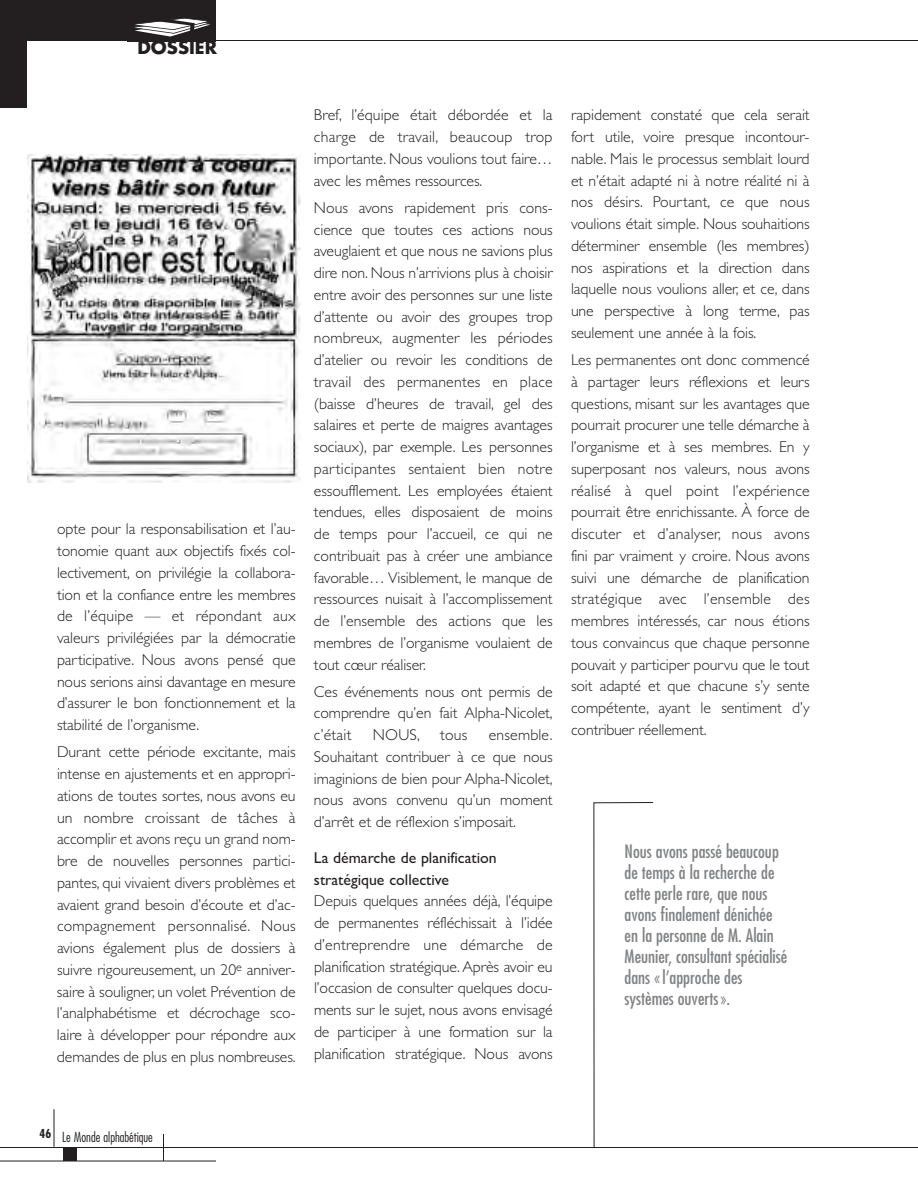
<style>
.page{position:relative;width:918px;height:1188px;background:#fff}
.page>*{position:absolute;margin:0;border:0;box-sizing:border-box;transform-origin:0 0}
.t1{font:condensed 18px/21px "Futura";color:#808285}
.t2{font:700 18px "Futura";color:#231f20}
.t3{font:300 15.75px/21.8px "Gill Sans";letter-spacing:-.005em;color:#231f20;text-align:justify}
.t4{font:15.75px/21.8px "Gill Sans";color:#231f20}
.t5{font:300 condensed 13.5px "Futura";color:#231f20}
.t6{font:700 condensed 12px "Futura";color:#231f20}
</style>
<div class="page">
<img style="left:27px;top:155px;width:273px;height:327px">
<div style="left:0;top:0;width:27px;height:108px;background:#231f20"></div>
<hr style="left:0;top:1147px;width:918px;height:1px;background:#231f20">
<hr style="left:0;top:1161px;width:216px;height:1px;background:#231f20">
<hr style="left:54px;top:1109px;width:1px;height:38px;background:#231f20">
<svg style="left:163px;top:1134px;width:1px;height:27px"></svg>
<div style="left:0;top:0;width:216px;height:41px;background:#231f20"></div>
<hr style="left:0;top:40px;width:918px;height:1px;background:#231f20">
<svg style="left:134px;top:18px;width:77px;height:19px"></svg>
<svg style="left:593px;top:802px;width:61px;height:345px"></svg>
<div style="left:63px;top:1148px;width:13px;height:13px;background:#231f20"></div>
<p class="t2" style="left:137px;top:39px;width:81px">DOSSIER</p>
<p class="t3" style="left:57px;top:518px;width:240px">opte pour la responsabilisation et l’au&shy;tonomie quant aux objectifs fixés col&shy;lectivement, on privilégie la collabora&shy;tion et la confiance entre les membres de l’équipe — et répondant aux valeurs privilégiées par la démocratie participative. Nous avons pensé que nous serions ainsi davantage en mesure d’assurer le bon fonctionnement et la stabilité de l’organisme.</p>
<p class="t3" style="left:57px;top:741px;width:240px">Durant cette période excitante, mais intense en ajustements et en appropri&shy;ations de toutes sortes, nous avons eu un nombre croissant de tâches à accomplir et avons reçu un grand nom&shy;bre de nouvelles personnes partici&shy;pantes, qui vivaient divers problèmes et avaient grand besoin d’écoute et d’ac&shy;compagnement personnalisé. Nous avions également plus de dossiers à suivre rigoureusement, un 20<sup>e</sup> anniver&shy;saire à souligner, un volet Prévention de l’analphabétisme et décrochage sco&shy;laire à développer pour répondre aux demandes de plus en plus nombreuses.</p>
<p class="t3" style="left:314px;top:104px;width:240px">Bref, l’équipe était débordée et la charge de travail, beaucoup trop importante. Nous voulions tout faire… avec les mêmes ressources.</p>
<p class="t3" style="left:314px;top:196px;width:240px">Nous avons rapidement pris cons&shy;cience que toutes ces actions nous aveuglaient et que nous ne savions plus dire non. Nous n’arrivions plus à choisir entre avoir des personnes sur une liste d’attente ou avoir des groupes trop nombreux, augmenter les périodes d’atelier ou revoir les conditions de travail des permanentes en place (baisse d’heures de travail, gel des salaires et perte de maigres avantages sociaux), par exemple. Les personnes participantes sentaient bien notre essoufflement. Les employées étaient tendues, elles disposaient de moins de temps pour l’accueil, ce qui ne contribuait pas à créer une ambiance favorable… Visiblement, le manque de ressources nuisait à l’accomplissement de l’ensemble des actions que les membres de l’organisme voulaient de tout cœur réaliser.</p>
<p class="t3" style="left:314px;top:680px;width:240px">Ces événements nous ont permis de comprendre qu’en fait Alpha-Nicolet, c’était</p>
<p class="t3" style="left:373px;top:724px;width:49px">NOUS,</p>
<p class="t3" style="left:440px;top:724px;width:29px">tous</p>
<p class="t3" style="left:314px;top:724px;width:240px;text-indent:175px">ensemble.<br>Souhaitant contribuer à ce que nous imaginions de bien pour Alpha-Nicolet, nous avons convenu qu’un moment d’arrêt et de réflexion s’imposait.</p>
<p class="t4" style="left:314px;top:847px;width:184px">La démarche de planification stratégique collective</p>
<p class="t3" style="left:314px;top:890px;width:240px">Depuis quelques années déjà, l’équipe de permanentes réfléchissait à l’idée d’entreprendre une démarche de planification stratégique. Après avoir eu l’occasion de consulter quelques docu&shy;ments sur le sujet, nous avons envisagé de participer à une formation sur la planification stratégique. Nous avons</p>
<p class="t3" style="left:571px;top:104px;width:240px">rapidement constaté que cela serait fort utile, voire presque incontour&shy;nable. Mais le processus semblait lourd et n’était adapté ni à notre réalité ni à nos désirs. Pourtant, ce que nous voulions était simple. Nous souhaitions déterminer ensemble (les membres) nos aspirations et la direction dans laquelle nous voulions aller, et ce, dans une perspective à long terme, pas seulement une année à la fois.</p>
<p class="t3" style="left:571px;top:349px;width:240px">Les permanentes ont donc commencé à partager leurs réflexions et leurs questions, misant sur les avantages que pourrait procurer une telle démarche à l’organisme et à ses membres. En y superposant nos valeurs, nous avons réalisé à quel point l’expérience pourrait être enrichissante. À force de discuter et d’analyser, nous avons fini par vraiment y croire. Nous avons suivi une démarche de planification stratégique avec l’ensemble des membres intéressés, car nous étions tous convaincus que chaque personne pouvait y participer pourvu que le tout soit adapté et que chacune s’y sente compétente, ayant le sentiment d’y contribuer réellement.</p>
<p class="t1" style="left:625px;top:842px;width:164px">Nous avons passé beaucoup de temps à la recherche de cette perle rare, que nous avons finalement dénichée en la personne de M. Alain<br>Meunier, consultant spécialisé dans « l’approche des systèmes ouverts ».</p>
<p class="t6" style="left:39px;top:1129px;width:13px">46</p>
<p class="t5" style="left:62px;top:1131px;width:92px">Le Monde alphabétique</p>
</div>
